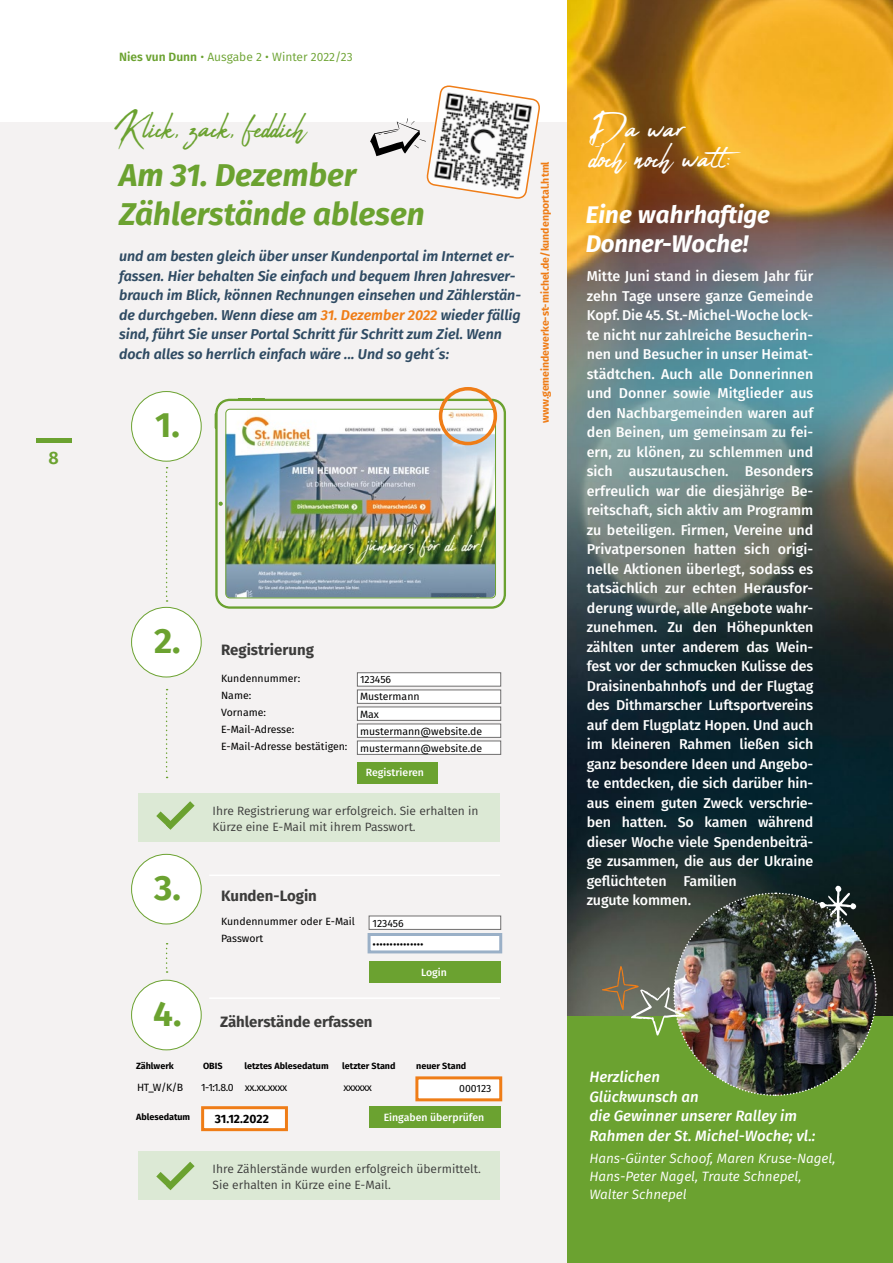
<style>
.page{position:relative;width:893px;height:1263px;background:#fff}
.page>*{position:absolute;margin:0;border:0;box-sizing:border-box;transform-origin:0 0}
.t1{font:46.5px "Abuget";color:#6ba230}
.t2{font:46.5px "Abuget";color:#fff}
.t3{font:700 35.1px "Fira Sans";color:#6ba230}
.t4{font:italic 700 31.5px/39px "Fira Sans";color:#6ba230}
.t5{font:italic 700 24px/28.5px "Fira Sans";letter-spacing:-.01em;color:#fff}
.t6{font:600 18px "Fira Sans";color:#6ba230}
.t7{font:italic 500 15px/19.5px "Fira Sans";color:#fff}
.t8{font:700 15px "Fira Sans";color:#3c3c3b}
.t9{font:500 14.25px/19.5px "Fira Sans";letter-spacing:-.01em;color:#fff}
.t10{font:italic 600 14.25px/19.5px "Fira Sans";color:#2f4b63}
.t11{font:italic 13.5px/18px "Fira Sans";color:#fff}
.t12{font:12px/16.5px "Fira Sans";color:#3c3c3b}
.t13{font:12px "Fira Sans";color:#6ba230}
.t14{font:700 12px "Fira Sans";letter-spacing:.005em;color:#000}
.t15{font:10.5px/17.1px "Fira Sans";color:#000}
.t16{font:700 10.5px "Fira Sans";color:#ef7d17}
.t17{font:500 10.5px "Fira Sans";color:#fff}
.t18{font:700 9px "Fira Sans";color:#000}
.s1{font-weight:600}
.s2{color:#ef7d17}
</style>
<div class="page">
<div style="left:0;top:122px;width:567px;height:1141px;background:#f4f2f2"></div>
<div style="left:567px;top:1014px;width:326px;height:249px;background:#6ba230"></div>
<img style="left:568px;top:0;width:325px;height:1016px">
<hr style="left:36px;top:438px;width:35px;height:4px;background:#6ba230">
<div style="left:132px;top:391px;width:69px;height:70px;background:#fff;border-radius:50%"></div>
<div style="left:131px;top:391px;width:71px;height:71px;border:1px solid #6ba230;border-radius:50%"></div>
<div style="left:132px;top:607px;width:69px;height:70px;background:#fff;border-radius:50%"></div>
<div style="left:131px;top:607px;width:71px;height:70px;border:1px solid #6ba230;border-radius:50%"></div>
<svg style="left:214px;top:397px;width:292px;height:212px"></svg>
<img style="left:225px;top:398px;width:271px;height:201px">
<div style="left:439px;top:387px;width:58px;height:58px;border:4px solid #ef7d17;border-radius:50%"></div>
<div style="left:357px;top:672px;width:144px;height:14px;background:#fff;border:1px solid #706f6f"></div>
<div style="left:357px;top:690px;width:144px;height:13px;background:#fff"></div>
<div style="left:357px;top:707px;width:144px;height:13px;background:#fff"></div>
<div style="left:357px;top:724px;width:144px;height:13px;background:#fff"></div>
<div style="left:357px;top:741px;width:144px;height:13px;background:#fff"></div>
<div style="left:357px;top:762px;width:81px;height:21px;background:#6ba230"></div>
<div style="left:132px;top:854px;width:69px;height:70px;background:#fff;border-radius:50%"></div>
<div style="left:131px;top:854px;width:71px;height:70px;border:1px solid #6ba230;border-radius:50%"></div>
<div style="left:369px;top:916px;width:132px;height:13px;background:#fff"></div>
<div style="left:368px;top:933px;width:134px;height:20px;background:#fff;border:3px solid #9ab0c7"></div>
<div style="left:369px;top:962px;width:132px;height:21px;background:#6ba230"></div>
<div style="left:201px;top:1106px;width:87px;height:25px;background:#fff;border:3px solid #ef7d17"></div>
<div style="left:132px;top:980px;width:69px;height:70px;background:#fff;border-radius:50%"></div>
<div style="left:131px;top:980px;width:71px;height:70px;border:1px solid #6ba230;border-radius:50%"></div>
<div style="left:415px;top:1076px;width:87px;height:25px;background:#fff;border:3px solid #ef7d17"></div>
<div style="left:369px;top:1107px;width:132px;height:21px;background:#6ba230"></div>
<div style="left:138px;top:1151px;width:362px;height:49px;background:#dce9d5"></div>
<svg style="left:156px;top:1161px;width:39px;height:30px"></svg>
<div style="left:138px;top:793px;width:362px;height:49px;background:#dce9d5"></div>
<svg style="left:156px;top:801px;width:39px;height:29px"></svg>
<svg style="left:166px;top:467px;width:2px;height:135px"></svg>
<svg style="left:166px;top:689px;width:2px;height:89px"></svg>
<svg style="left:166px;top:943px;width:2px;height:30px"></svg>
<hr style="left:209px;top:997px;width:291px;height:2px;background:#fff">
<hr style="left:209px;top:874px;width:291px;height:2px;background:#fff">
<svg style="left:370px;top:85px;width:170px;height:114px"></svg>
<img style="left:602px;top:885px;width:275px;height:211px">
<p class="t6" style="left:49px;top:443px;width:12px">8</p>
<p class="t13" style="left:119px;top:48px;width:235px"><span class="s1">Nies vun Dunn</span> • Ausgabe 2 • Winter 2022/23</p>
<h1 class="t1" style="left:115px;top:102px;width:194px">Klick, zack, feddich</h1>
<h1 class="t2" style="left:590px;top:102px;width:96px">Da war</h1>
<h1 class="t2" style="left:590px;top:132px;width:143px">doch noch watt:</h1>
<p class="t16" style="left:536px;top:423px;width:263px;rotate:-90deg">www.gemeindewerke-st-michel.de/kundenportal.html</p>
<h3 class="t4" style="left:119px;top:153px;width:307px">Am 31. Dezember<br>Zählerstände ablesen</h3>
<p class="t10" style="left:119px;top:246px;width:403px">und am besten gleich über unser Kundenportal im Internet er&shy;fassen. Hier behalten Sie einfach und bequem Ihren Jahresver&shy;brauch im Blick, können Rechnungen einsehen und Zählerstän&shy;de durchgeben. Wenn diese am <span class="s2">31. Dezember 2022</span> wieder fällig sind, führt Sie unser Portal Schritt für Schritt zum Ziel. Wenn doch alles so herrlich einfach wäre ... Und so geht´s:</p>
<h3 class="t5" style="left:586px;top:199px;width:186px">Eine wahrhaftige<br>Donner-Woche!</h3>
<p class="t9" style="left:587px;top:266px;width:228px">Mitte Juni stand in diesem Jahr für zehn Tage unsere ganze Gemeinde<br>Kopf. Die 45. St.-Michel-Woche lock&shy;te nicht nur zahlreiche Besucherin&shy;nen und Besucher in unser Heimat&shy;städtchen. Auch alle Donnerinnen und Donner sowie Mitglieder aus den Nachbargemeinden waren auf den Beinen, um gemeinsam zu fei&shy;ern, zu klönen, zu schlemmen und sich auszutauschen. Besonders erfreulich war die diesjährige Be&shy;reitschaft, sich aktiv am Programm zu beteiligen. Firmen, Vereine und<br>Privatpersonen hatten sich origi&shy;nelle Aktionen überlegt, sodass es tatsächlich zur echten Herausfor&shy;derung wurde, alle Angebote wahr&shy;zunehmen. Zu den Höhepunkten zählten unter anderem das Wein&shy;fest vor der schmucken Kulisse des<br>Draisinenbahnhofs und der Flugtag des Dithmarscher Luftsportvereins auf dem Flugplatz Hopen. Und auch im kleineren Rahmen ließen sich ganz besondere Ideen und Angebo&shy;te entdecken, die sich darüber hin&shy;aus einem guten Zweck verschrie&shy;ben hatten. So kamen während dieser Woche viele Spendenbeiträ&shy;ge zusammen, die aus der Ukraine geflüchteten Familien<br>zugute kommen.</p>
<h2 class="t3" style="left:155px;top:396px;width:26px">1.</h2>
<h2 class="t3" style="left:154px;top:611px;width:28px">2.</h2>
<p class="t8" style="left:221px;top:637px;width:94px">Registrierung</p>
<p class="t15" style="left:221px;top:669px;width:128px">Kundennummer:<br>Name:<br>Vorname:<br>E-Mail-Adresse:<br>E-Mail-Adresse bestätigen:</p>
<p class="t15" style="left:360px;top:671px;width:33px">123456</p>
<p class="t15" style="left:360px;top:687px;width:124px">Mustermann<br>Max mustermann@website.de mustermann@website.de</p>
<p class="t17" style="left:366px;top:764px;width:60px">Registrieren</p>
<p class="t12" style="left:213px;top:802px;width:267px">Ihre Registrierung war erfolgreich. Sie erhalten in<br>Kürze eine E-Mail mit ihrem Passwort.</p>
<h2 class="t3" style="left:154px;top:858px;width:28px">3.</h2>
<p class="t8" style="left:221px;top:883px;width:97px">Kunden-Login</p>
<p class="t15" style="left:221px;top:912px;width:135px">Kundennummer oder E-Mail<br>Passwort</p>
<p class="t15" style="left:373px;top:914px;width:33px">123456</p>
<p class="t15" style="left:373px;top:935px;width:53px">•••••••••••••••</p>
<h2 class="t3" style="left:153px;top:984px;width:30px">4.</h2>
<p class="t18" style="left:136px;top:1058px;width:39px">Zählwerk</p>
<p class="t8" style="left:220px;top:1009px;width:154px">Zählerstände erfassen</p>
<p class="t17" style="left:421px;top:964px;width:27px">Login</p>
<p class="t18" style="left:203px;top:1058px;width:21px">OBIS</p>
<p class="t18" style="left:244px;top:1058px;width:86px">letztes Ablesedatum</p>
<p class="t18" style="left:342px;top:1058px;width:55px">letzter Stand</p>
<p class="t18" style="left:416px;top:1058px;width:52px">neuer Stand</p>
<p class="t15" style="left:137px;top:1079px;width:48px">HT_W/K/B</p>
<p class="t15" style="left:201px;top:1079px;width:87px">1-1:1.8.0 xx.xx.xxxx</p>
<p class="t14" style="left:215px;top:1108px;width:55px">31.12.2022</p>
<p class="t18" style="left:136px;top:1109px;width:56px">Ablesedatum</p>
<p class="t15" style="left:344px;top:1079px;width:30px">xxxxxx</p>
<p class="t15" style="left:459px;top:1080px;width:34px">000123</p>
<p class="t17" style="left:384px;top:1109px;width:102px">Eingaben überprüfen</p>
<p class="t12" style="left:213px;top:1160px;width:270px">Ihre Zählerstände wurden erfolgreich übermittelt.<br>Sie erhalten in Kürze eine E-Mail.</p>
<p class="t7" style="left:589px;top:1067px;width:228px">Herzlichen<br>Glückwunsch an<br>die Gewinner unserer Ralley im<br>Rahmen der St. Michel-Woche; vl.:</p>
<p class="t11" style="left:589px;top:1149px;width:248px">Hans-Günter Schoof, Maren Kruse-Nagel,<br>Hans-Peter Nagel, Traute Schnepel,<br>Walter Schnepel</p>
</div>
